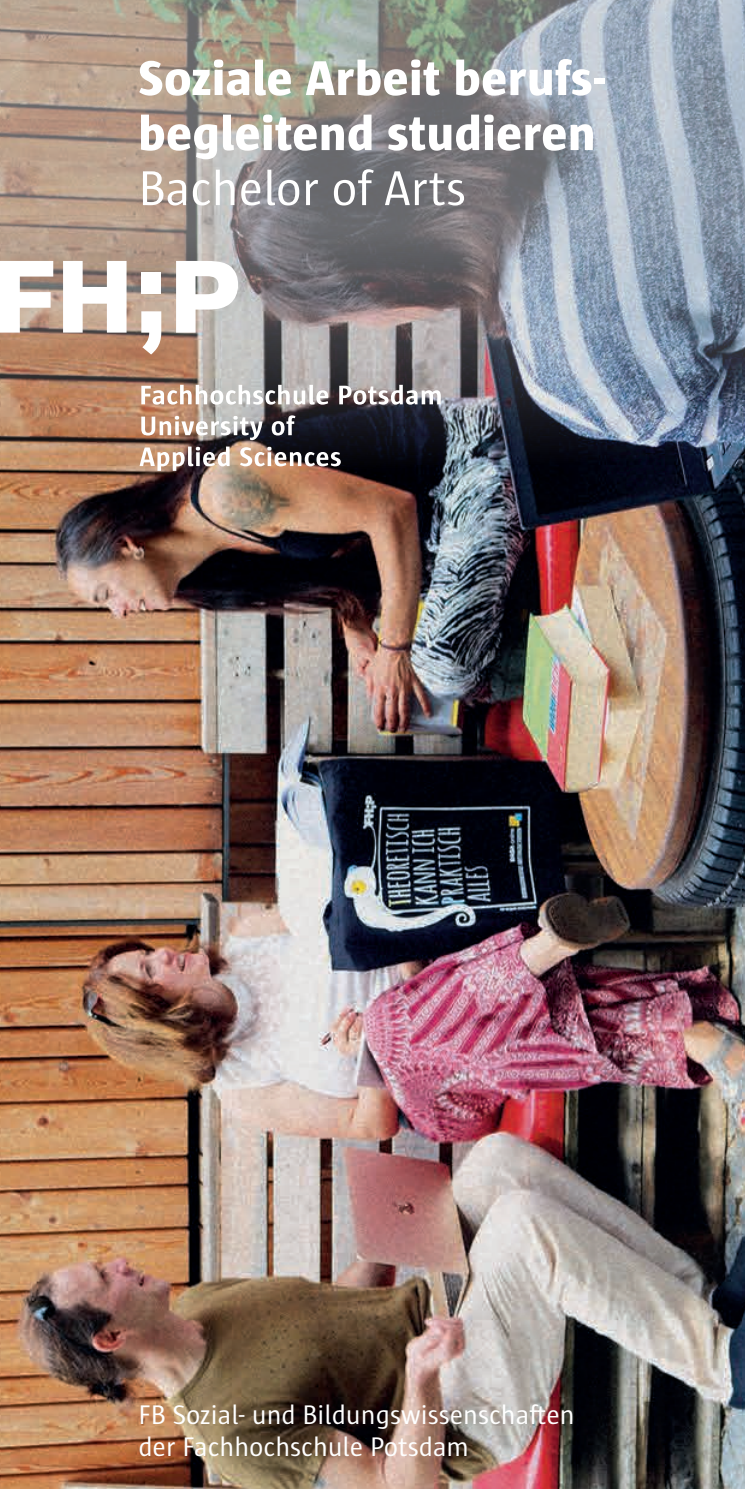
<style>
.page{position:relative;width:745px;height:1489px;background:#fff}
.page>*{position:absolute;margin:0;border:0;box-sizing:border-box;transform-origin:0 0}
.t1{font:800 50px/55px "FHP Sun";letter-spacing:.01em;color:#fff}
.t2{font:50px "FHP Sun";color:#fff}
.t3{font:27.5px/32.5px "FHP Sun";color:#fff}
</style>
<div class="page">
<img style="left:53px;top:478px;width:691px;height:1010px">
<img style="left:53px;top:0;width:691px;height:478px">
<svg style="left:141px;top:385px;width:187px;height:19px"></svg>
<svg style="left:339px;top:385px;width:101px;height:19px"></svg>
<svg style="left:141px;top:416px;width:121px;height:24px"></svg>
<svg style="left:271px;top:415px;width:24px;height:20px"></svg>
<svg style="left:139px;top:446px;width:90px;height:25px"></svg>
<svg style="left:240px;top:447px;width:100px;height:19px"></svg>
<img style="left:0;top:0;width:53px;height:1489px">
<svg style="left:63px;top:261px;width:63px;height:71px"></svg>
<svg style="left:176px;top:261px;width:62px;height:71px"></svg>
<div style="left:141px;top:272px;width:20px;height:22px;background:#fff"></div>
<svg style="left:141px;top:311px;width:20px;height:43px"></svg>
<h1 class="t1" style="left:138px;top:50px;width:467px">Soziale Arbeit berufs&shy;begleitend studieren</h1>
<h1 class="t2" style="left:138px;top:161px;width:329px">Bachelor of Arts</h1>
<p class="t3" style="left:138px;top:1398px;width:437px">FB Sozial- und Bildungswissenschaften der Fachhochschule Potsdam</p>
</div>
